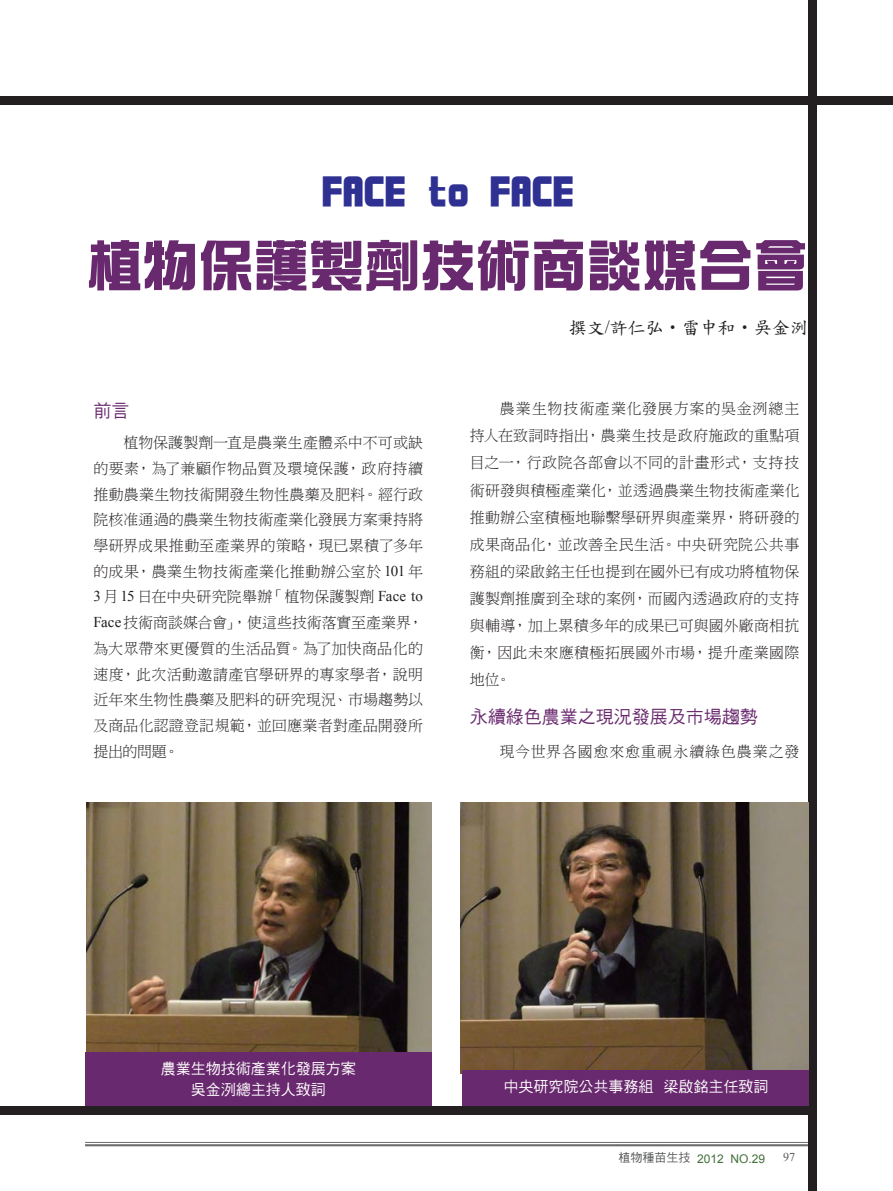
<style>
.page{position:relative;width:893px;height:1191px;background:#fff}
.page>*{position:absolute;margin:0;border:0;box-sizing:border-box;transform-origin:0 0}
.t1{font:55.5px "DF Zong Yi W9 WIN BF";color:#69296e}
.t2{font:42px "DF Zong Yi W9 WIN BF";color:#2e3092}
.t3{font:18px "DF Hei W5 WINP BF";color:#69296e}
.t4{font:18px "DF Kai Shu SB Estd BF";color:#231f20}
.t5{font:15px/25.7px "DF Ming W3 WIN BF";letter-spacing:.015em;color:#231f20;text-align:justify}
.t6{font:15px/21.9px "DF Hei W5 WINP BF";color:#fff;text-align:center}
.t7{font:15px "DF Ming W3 WIN BF";letter-spacing:.06em;color:#231f20}
.t8{font:12px "Arial";color:#44703c}
.t9{font:12px "Times New Roman";color:#57585a}
.s1{font-family:"Times New Roman"}
.s2{font-family:"DF Hei W5 WIN BF";color:#57585a}
</style>
<div class="page">
<hr style="left:85px;top:1142px;width:723px;height:1px;background:#6c6d70">
<hr style="left:85px;top:1144px;width:723px;height:2px;background:#6c6d70">
<div style="left:808px;top:0;width:8px;height:1191px;background:#231f20"></div>
<div style="left:0;top:1106px;width:808px;height:8px;background:#231f20"></div>
<div style="left:0;top:96px;width:893px;height:8px;background:#231f20"></div>
<img style="left:86px;top:802px;width:346px;height:250px">
<div style="left:85px;top:1052px;width:347px;height:54px;background:#69296e"></div>
<img style="left:461px;top:802px;width:348px;height:271px">
<div style="left:463px;top:1070px;width:346px;height:36px;background:#69296e"></div>
<h2 class="t2" style="left:322px;top:170px;width:254px">FACE to FACE</h2>
<h1 class="t1" style="left:87px;top:237px;width:723px">植物保護製劑技術商談媒合會</h1>
<p class="t3" style="left:94px;top:401px;width:37px">前言</p>
<p class="t5" style="left:93px;top:430px;width:331px;text-indent:30px">植物保護製劑一直是農業生產體系中不可或缺的要素，為了兼顧作物品質及環境保護，政府持續推動農業生物技術開發生物性農藥及肥料。經行政院核准通過的農業生物技術產業化發展方案秉持將學研界成果推動至產業界的策略，現已累積了多年的成果，農業生物技術產業化推動辦公室於 <span class="s1">101</span> 年<span class="s1">3</span>月<span class="s1">15</span> 日在中央研究院舉辦「植物保護製劑 <span class="s1">Face to Face</span>技術商談媒合會」，使這些技術落實至產業界，為大眾帶來更優質的生活品質。為了加快商品化的速度，此次活動邀請產官學研界的專家學者，說明近年來生物性農藥及肥料的研究現況、市場趨勢以及商品化認證登記規範，並回應業者對產品開發所提出的問題。</p>
<p class="t4" style="left:569px;top:319px;width:241px">撰文<span class="s1">/</span>許仁弘•雷中和•吳金洌</p>
<p class="t5" style="left:470px;top:395px;width:331px;line-height:27.2px;text-indent:30px">農業生物技術產業化發展方案的吳金洌總主持人在致詞時指出，農業生技是政府施政的重點項目之一，行政院各部會以不同的計畫形式，支持技術研發與積極產業化，並透過農業生物技術產業化推動辦公室積極地聯繫學研界與產業界，將研發的成果商品化，並改善全民生活。中央研究院公共事務組的梁啟銘主任也提到在國外已有成功將植物保護製劑推廣到全球的案例，而國內透過政府的支持與輔導，加上累積多年的成果已可與國外廠商相抗衡，因此未來應積極拓展國外市場，提升產業國際地位。</p>
<p class="t3" style="left:470px;top:708px;width:289px">永續綠色農業之現況發展及市場趨勢</p>
<p class="t7" style="left:500px;top:743px;width:301px">現今世界各國愈來愈重視永續綠色農業之發</p>
<p class="t6" style="left:161px;top:1057px;width:196px">農業生物技術產業化發展方案吳金洌總主持人致詞</p>
<p class="t6" style="left:503px;top:1075px;width:266px">中央研究院公共事務組 梁啟銘主任致詞</p>
<p class="t8" style="left:618px;top:1150px;width:148px"><span class="s2">植物種苗生技</span> 2012 NO.29</p>
<p class="t9" style="left:783px;top:1149px;width:13px">97</p>
</div>
